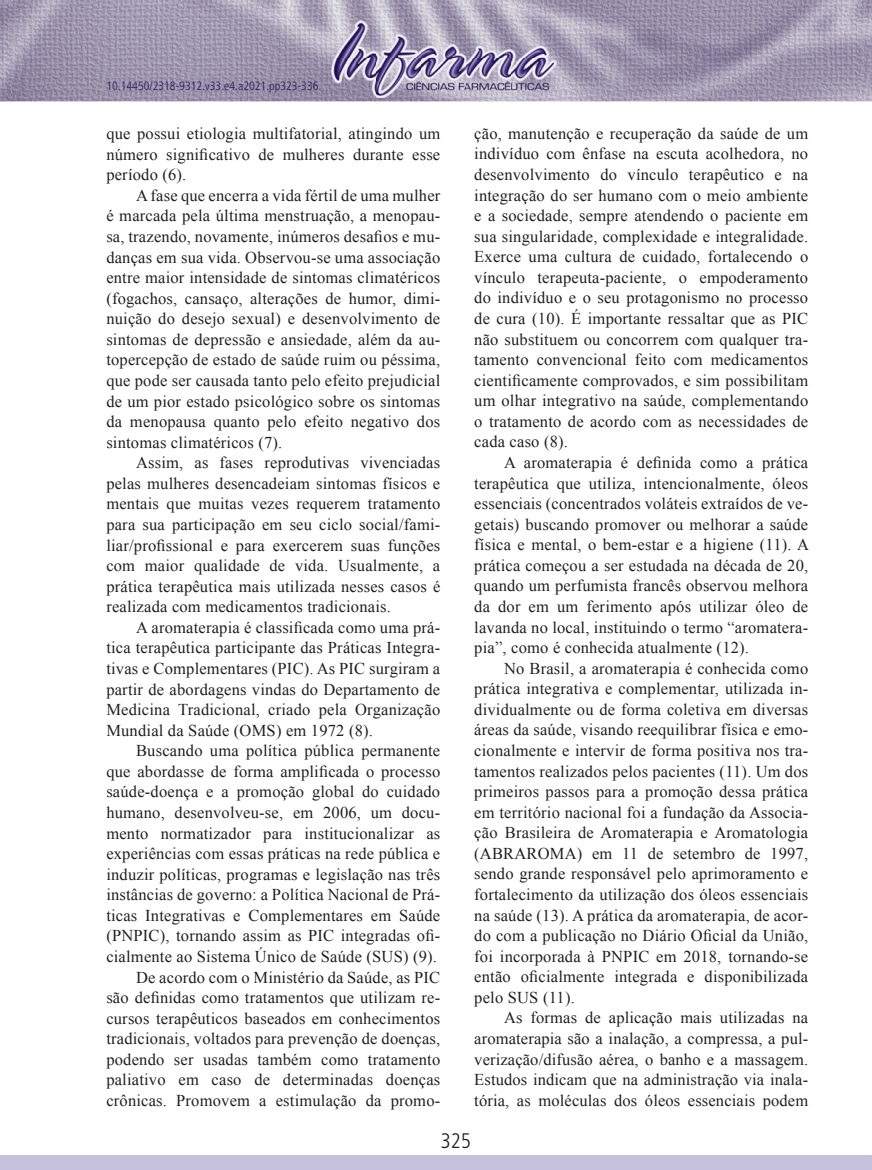
<style>
.page{position:relative;width:872px;height:1170px;background:#fff}
.page>*{position:absolute;margin:0;border:0;box-sizing:border-box;transform-origin:0 0}
.t1{font:300 condensed 21px "Frutiger LT Std";color:#231f20}
.t2{font:16.5px/20.5px "Times New Roman";letter-spacing:.01em;color:#231f20;text-align:justify}
.t3{font:300 condensed 12px "Frutiger LT Std";color:#2a1656}
</style>
<div class="page">
<img style="left:1px;top:0;width:871px;height:101px">
<img style="left:0;top:0;width:1px;height:101px">
<div style="left:0;top:1155px;width:872px;height:14px;background:#c6c1dd"></div>
<img style="left:332px;top:20px;width:224px;height:77px">
<p class="t3" style="left:106px;top:79px;width:214px">10.14450/2318-9312.v33.e4.a2021.pp323-336</p>
<p class="t2" style="left:106px;top:123px;width:335px">que possui etiologia multifatorial, atingindo um número significativo de mulheres durante esse período (6).</p>
<p class="t2" style="left:106px;top:184px;width:335px;text-indent:30px">A fase que encerra a vida fértil de uma mulher é marcada pela última menstruação, a menopau&shy;sa, trazendo, novamente, inúmeros desafios e mu&shy;danças em sua vida. Observou-se uma associação entre maior intensidade de sintomas climatéricos (fogachos, cansaço, alterações de humor, dimi&shy;nuição do desejo sexual) e desenvolvimento de sintomas de depressão e ansiedade, além da au&shy;topercepção de estado de saúde ruim ou péssima, que pode ser causada tanto pelo efeito prejudicial de um pior estado psicológico sobre os sintomas da menopausa quanto pelo efeito negativo dos sintomas climatéricos (7).</p>
<p class="t2" style="left:106px;top:452px;width:335px;text-indent:30px">Assim, as fases reprodutivas vivenciadas pelas mulheres desencadeiam sintomas físicos e mentais que muitas vezes requerem tratamento para sua participação em seu ciclo social/fami&shy;liar/profissional e para exercerem suas funções com maior qualidade de vida. Usualmente, a prática terapêutica mais utilizada nesses casos é realizada com medicamentos tradicionais.</p>
<p class="t2" style="left:106px;top:616px;width:335px;text-indent:30px">A aromaterapia é classificada como uma prá&shy;tica terapêutica participante das Práticas Integra&shy;tivas e Complementares (PIC). As PIC surgiram a partir de abordagens vindas do Departamento de Medicina Tradicional, criado pela Organização Mundial da Saúde (OMS) em 1972 (8).</p>
<p class="t2" style="left:106px;top:739px;width:335px;text-align:right">Buscando uma política pública permanente<br>que abordasse de forma amplificada o processo saúde-doença e a promoção global do cuidado humano, desenvolveu-se, em 2006, um docu&shy;mento normatizador para institucionalizar as experiências com essas práticas na rede pública e induzir políticas, programas e legislação nas três instâncias de governo: a Política Nacional de Prá&shy;ticas Integrativas e Complementares em Saúde (PNPIC), tornando assim as PIC integradas ofi&shy;cialmente ao Sistema Único de Saúde (SUS) (9).<br>De acordo com o Ministério da Saúde, as PIC<br>são definidas como tratamentos que utilizam re&shy;cursos terapêuticos baseados em conhecimentos tradicionais, voltados para prevenção de doenças, podendo ser usadas também como tratamento paliativo em caso de determinadas doenças crônicas. Promovem a estimulação da promo-</p>
<p class="t2" style="left:474px;top:122px;width:335px">ção, manutenção e recuperação da saúde de um indivíduo com ênfase na escuta acolhedora, no desenvolvimento do vínculo terapêutico e na integração do ser humano com o meio ambiente e a sociedade, sempre atendendo o paciente em sua singularidade, complexidade e integralidade.<br>Exerce uma cultura de cuidado, fortalecendo o vínculo terapeuta-paciente, o empoderamento do indivíduo e o seu protagonismo no processo de cura (10). É importante ressaltar que as PIC não substituem ou concorrem com qualquer tra&shy;tamento convencional feito com medicamentos cientificamente comprovados, e sim possibilitam um olhar integrativo na saúde, complementando o tratamento de acordo com as necessidades de cada caso (8).</p>
<p class="t2" style="left:474px;top:451px;width:336px;text-indent:30px">A aromaterapia é definida como a prática terapêutica que utiliza, intencionalmente, óleos essenciais (concentrados voláteis extraídos de ve&shy;getais) buscando promover ou melhorar a saúde física e mental, o bem-estar e a higiene (11). A prática começou a ser estudada na década de 20, quando um perfumista francês observou melhora da dor em um ferimento após utilizar óleo de lavanda no local, instituindo o termo “aromatera&shy;pia”, como é conhecida atualmente (12).</p>
<p class="t2" style="left:474px;top:657px;width:335px;text-indent:30px">No Bra sil, a aromaterapia é conhecida como prática integrativa e complementar, utilizada in&shy;dividualmente ou de forma coletiva em diversas áreas da saúde, visando reequilibrar física e emo&shy;cionalmente e intervir de forma positiva nos tra&shy;tamentos realizados pelos pacientes (11). Um dos primeiros passos para a promoção dessa prática em território nacional foi a fundação da Associa&shy;ção Brasileira de Aromaterapia e Aromatologia (ABRAROMA) em 11 de setembro de 1997, sendo grande responsável pelo aprimoramento e fortalecimento da utilização dos óleos essenciais na saúde (13). A prática da aromaterapia, de acor&shy;do com a publicação no Diário Oficial da União, foi incorporada à PNPIC em 2018, tornando-se então oficialmente integrada e disponibilizada pelo SUS (11).</p>
<p class="t2" style="left:474px;top:1006px;width:335px;text-indent:30px">As form as de aplicação mais utilizadas na aromaterapia são a inalação, a compressa, a pul&shy;verização/difusão aérea, o banho e a massagem.<br>Estudos indicam que na administração via inala&shy;tória, as moléculas dos óleos essenciais podem</p>
<p class="t1" style="left:441px;top:1128px;width:32px">325</p>
</div>
